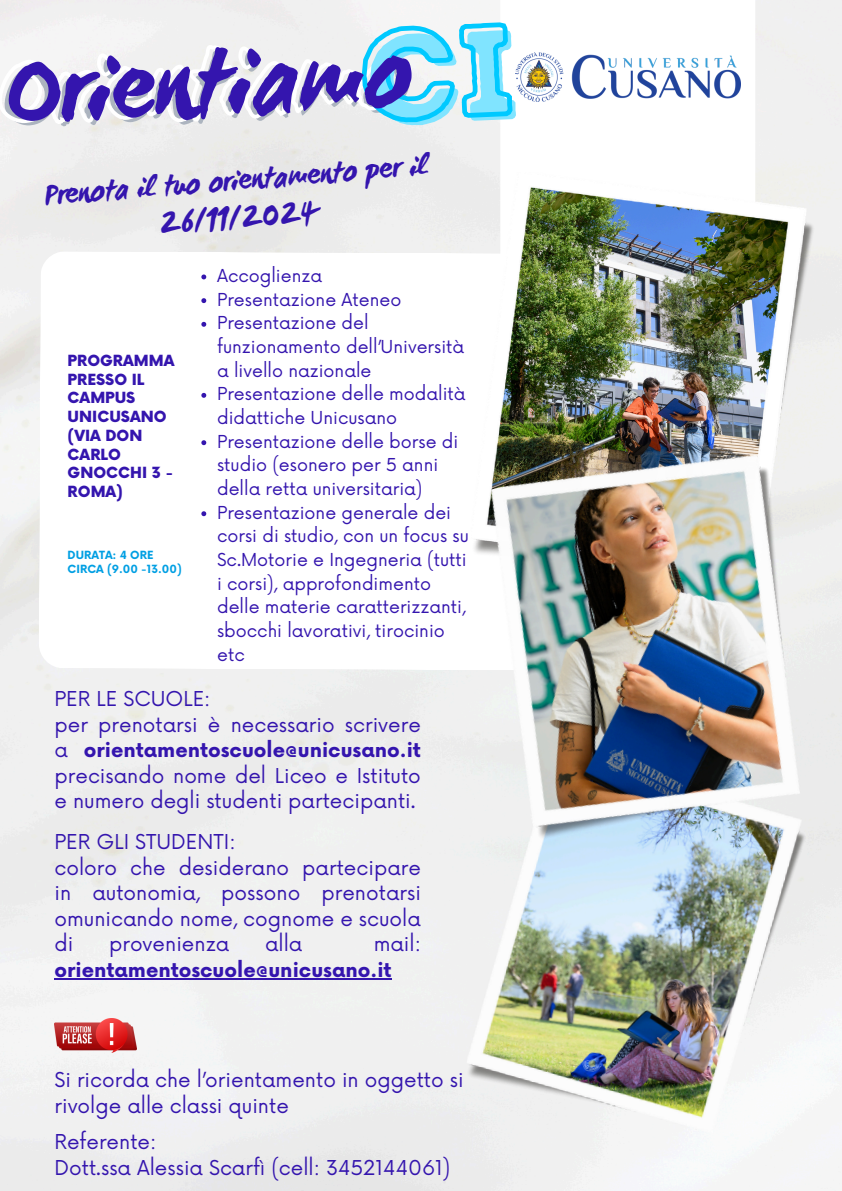
<style>
.page{position:relative;width:842px;height:1191px;background:#fff}
.page>*{position:absolute;margin:0;border:0;box-sizing:border-box;transform-origin:0 0}
.t1{font:700 98.8px "WC Mano Negra Bta";color:#3415ae}
.t2{font:700 30.1px/38.2px "WC Mano Negra Bta";color:#3415ae;text-align:center}
.t3{font:20px/25.5px "Now";color:#3415ae}
.t4{font:700 20px/25.5px "Now";color:#3415ae}
.t5{font:17.4px/23.7px "Now";color:#3415ae}
.t6{font:900 15px/18.8px "Now";color:#3415ae}
.t7{font:700 11px/13.5px "Now";color:#009fe3}
.s1{font-size:99.5px;color:rgb(0 0 0/0)}
.s2{font-family:"Intro Rust Base";font-weight:400;font-size:127.3px;color:#80e4ff}
.s3{font-weight:700}
.s4{font-weight:400}
</style>
<div class="page">
<img style="left:0;top:0;width:842px;height:1190px">
<svg style="left:39px;top:251px;width:432px;height:419px"></svg>
<div style="left:500px;top:0;width:255px;height:298px;background:#fff"></div>
<img style="left:471px;top:172px;width:345px;height:249px">
<img style="left:462px;top:859px;width:353px;height:281px">
<img style="left:449px;top:421px;width:393px;height:438px">
<img style="left:516px;top:52px;width:224px;height:50px">
<img style="left:55px;top:1018px;width:81px;height:34px">
<svg style="left:0;top:0;width:415px;height:133px"></svg>
<svg style="left:357px;top:18px;width:156px;height:109px"></svg>
<svg style="left:201px;top:274px;width:5px;height:5px"></svg>
<svg style="left:201px;top:298px;width:5px;height:5px"></svg>
<svg style="left:201px;top:322px;width:5px;height:5px"></svg>
<svg style="left:201px;top:393px;width:5px;height:5px"></svg>
<svg style="left:201px;top:440px;width:5px;height:5px"></svg>
<svg style="left:201px;top:511px;width:5px;height:5px"></svg>
<hr style="left:55px;top:978px;width:337px;height:1px;background:#3415ae">
<p class="t1" style="left:2px;top:30px;width:516px;rotate:-3deg">Orienti<span class="s1">amo</span><span class="s2">ci</span></p>
<p class="t2" style="left:44px;top:179px;width:385px;rotate:-5deg">Prenota il tuo orientamento per il<br>26/11/2024</p>
<p class="t5" style="left:217px;top:264px;width:107px">Accoglienza</p>
<p class="t5" style="left:217px;top:288px;width:186px">Presentazione Ateneo</p>
<p class="t5" style="left:217px;top:312px;width:249px">Presentazione del funzionamento dell’Università a livello nazionale</p>
<p class="t5" style="left:217px;top:383px;width:250px">Presentazione delle modalità didattiche Unicusano</p>
<h4 class="t5" style="left:217px;top:430px;width:243px">Presentazione delle borse di studio (esonero per 5 anni della retta universitaria)</h4>
<p class="t5" style="left:217px;top:501px;width:253px">Presentazione generale dei corsi di studio, con un focus su<br>Sc.Motorie e Ingegneria (tutti i corsi), approfondimento delle materie caratterizzanti, sbocchi lavorativi, tirocinio etc</p>
<p class="t6" style="left:68px;top:352px;width:108px">PROGRAMMA<br>PRESSO IL<br>CAMPUS<br>UNICUSANO (VIA DON<br>CARLO<br>GNOCCHI 3 -<br>ROMA)</p>
<p class="t7" style="left:68px;top:549px;width:116px">DURATA: 4 ORE<br>CIRCA (9.00 -13.00)</p>
<p class="t3" style="left:55px;top:687px;width:368px">PER LE SCUOLE:<br>per prenotarsi è necessario scrivere a <span class="s3">orientamentoscuole@unicusano.it </span>precisando nome del Liceo e Istituto</p>
<p class="t3" style="left:55px;top:789px;width:363px">e numero degli studenti partecipanti.</p>
<h4 class="t3" style="left:55px;top:830px;width:368px">PER GLI STUDENTI:<br>coloro che desiderano partecipare in autonomia, possono prenotarsi omunicando nome, cognome e scuola di</h4>
<h4 class="t4" style="left:55px;top:932px;width:368px;text-indent:319px"><span class="s4">mail: </span>orientamentoscuole@unicusano.it</h4>
<h4 class="t3" style="left:109px;top:932px;width:122px">provenienza</h4>
<h4 class="t3" style="left:265px;top:932px;width:39px">alla</h4>
<h4 class="t3" style="left:55px;top:1068px;width:411px">Si ricorda che l’orientamento in oggetto si rivolge alle classi quinte</h4>
<p class="t3" style="left:55px;top:1130px;width:397px">Referente:<br>Dott.ssa Alessia Scarfì (cell: 3452144061)</p>
</div>
